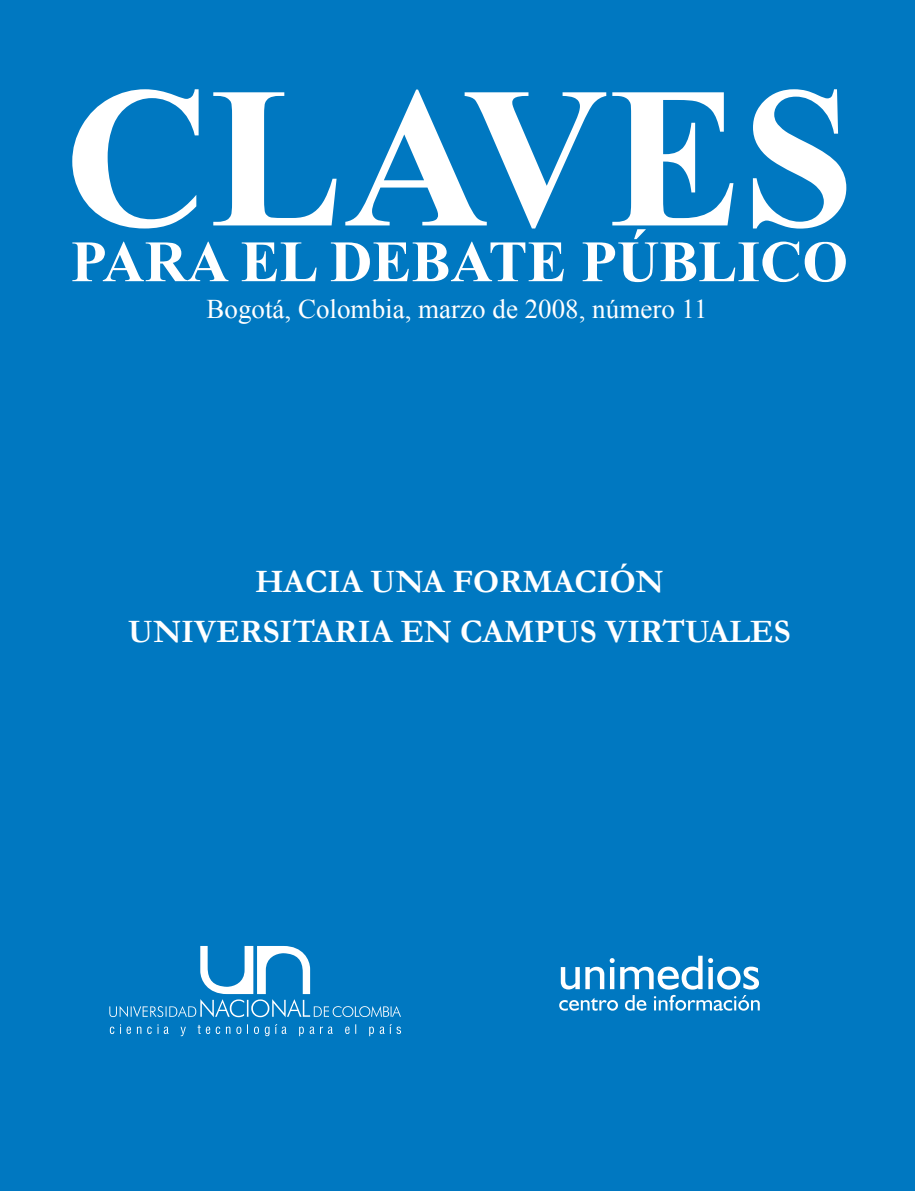
<style>
.page{position:relative;width:915px;height:1191px;background:#fff}
.page>*{position:absolute;margin:0;border:0;box-sizing:border-box;transform-origin:0 0}
.t1{font:700 201px "Times New Roman";color:#fff}
.t2{font:700 58.5px "Times New Roman";color:#fff}
.t3{font:700 33px/49.5px "Garamond";color:#fff;text-align:center}
.t4{font:27px "Times New Roman";color:#fff}
</style>
<div class="page">
<div style="left:0;top:0;width:914px;height:1191px;background:#0078c1"></div>
<svg style="left:560px;top:955px;width:198px;height:34px"></svg>
<svg style="left:559px;top:995px;width:200px;height:15px"></svg>
<svg style="left:109px;top:946px;width:292px;height:71px"></svg>
<svg style="left:110px;top:1024px;width:291px;height:12px"></svg>
<h1 class="t1" style="left:64px;top:19px;width:791px">CLAVES</h1>
<h2 class="t2" style="left:71px;top:221px;width:778px">PARA EL DEBATE PÚBLICO</h2>
<p class="t4" style="left:206px;top:291px;width:502px">Bogotá, Colombia, marzo de 2008, número 11</p>
<p class="t3" style="left:128px;top:557px;width:663px">HACIA UNA FORMACIÓN<br>UNIVERSITARIA EN CAMPUS VIRTUALES</p>
</div>
